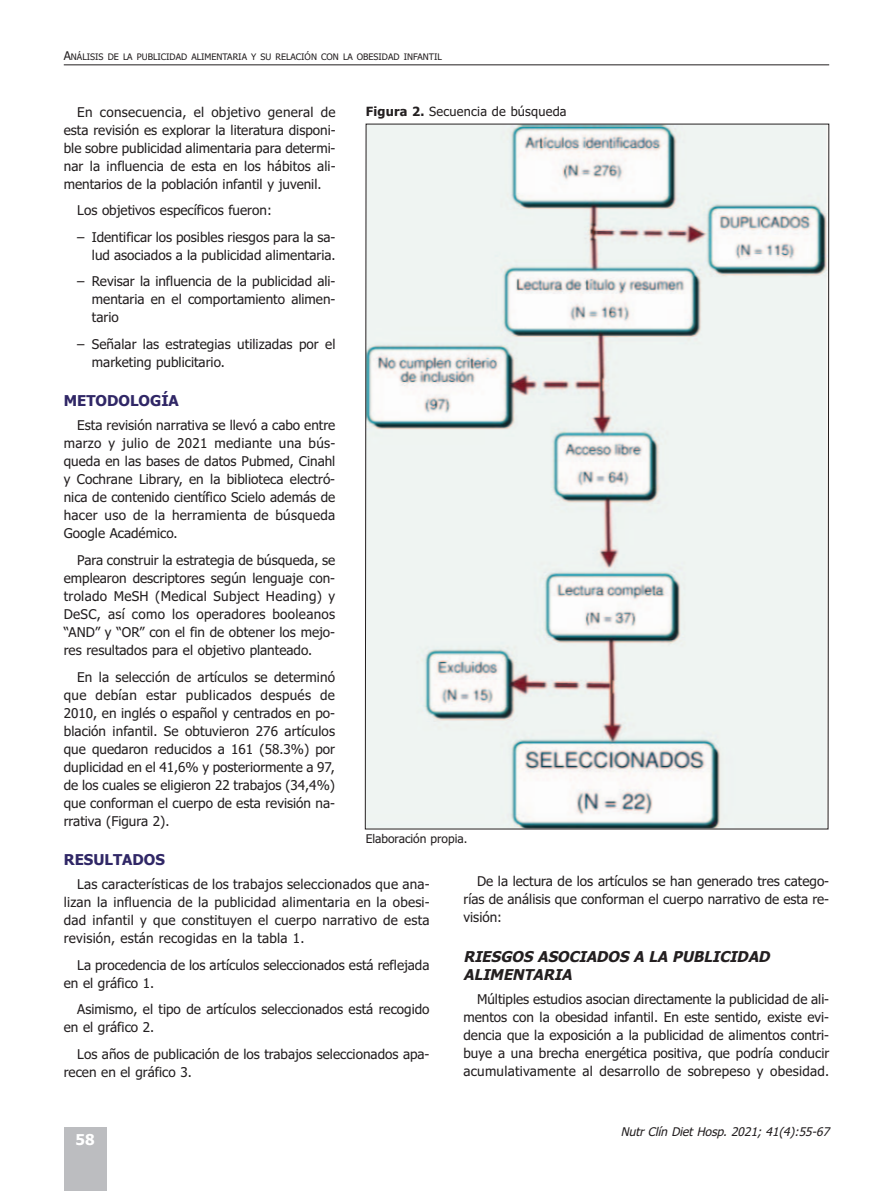
<style>
.page{position:relative;width:893px;height:1191px;background:#fff}
.page>*{position:absolute;margin:0;border:0;box-sizing:border-box;transform-origin:0 0}
.t1{font:italic 700 15px/18px "Tahoma";color:#231f20}
.t2{font:700 15px "Tahoma";color:#302766}
.t3{font:700 15px "Tahoma";color:#fff}
.t4{font:13.5px/18px "Tahoma";color:#231f20;text-align:justify}
.t5{font:12.75px "Tahoma";letter-spacing:.015em;color:#231f20}
.t6{font:italic 12px "Tahoma";color:#231f20}
.t7{font:12px "Tahoma";color:#231f20}
.t8{font:9px "Tahoma";color:#231f20}
.s1{font-size:12px}
.s2{font-weight:700}
</style>
<div class="page">
<div style="left:64px;top:1127px;width:42px;height:63px;background:#bcbdc0"></div>
<hr style="left:64px;top:64px;width:765px;height:1px;background:#231f20">
<svg style="left:365px;top:123px;width:465px;height:706px"></svg>
<p class="t8" style="left:64px;top:53px;width:380px"><span class="s1">A</span>NÁLISIS DE LA PUBLICIDAD ALIMENTARIA Y SU RELACIÓN CON LA OBESIDAD INFANTIL</p>
<p class="t5" style="left:366px;top:106px;width:202px"><span class="s2">Figura 2.</span> Secuencia de búsqueda</p>
<p class="t4" style="left:64px;top:104px;width:273px;text-indent:14px">En consecuencia, el objetivo general de esta revisión es explorar la literatura disponi&shy;ble sobre publicidad alimentaria para determi&shy;nar la influencia de esta en los hábitos ali&shy;mentarios de la población infantil y juvenil.</p>
<p class="t4" style="left:77px;top:202px;width:196px">Los objetivos específicos fueron:</p>
<p class="t4" style="left:77px;top:229px;width:260px;text-align:right">– Identificar los posibles riesgos para la sa&shy;lud asociados a la publicidad alimentaria.</p>
<p class="t4" style="left:92px;top:273px;width:245px;text-indent:-15px">– Revisar la influencia de la publicidad ali&shy;mentaria en el comportamiento alimen&shy;tario</p>
<p class="t4" style="left:92px;top:336px;width:245px;text-indent:-15px">– Señalar las estrategias utilizadas por el marketing publicitario.</p>
<p class="t2" style="left:64px;top:394px;width:117px">METODOLOGÍA</p>
<p class="t4" style="left:64px;top:418px;width:273px;text-indent:14px">Esta revisión narrativa se llevó a cabo entre marzo y julio de 2021 mediante una bús&shy;queda en las bases de datos Pubmed, Cinahl y Cochrane Library, en la biblioteca electró&shy;nica de contenido científico Scielo además de hacer uso de la herramienta de búsqueda Google Académico.</p>
<p class="t4" style="left:64px;top:552px;width:273px;text-indent:14px">Para construir la estrategia de búsqueda, se emplearon descriptores según lenguaje con&shy;trolado MeSH (Medical Subject Heading) y DeSC, así como los operadores booleanos “AND” y “OR” con el fin de obtener los mejo&shy;res resultados para el objetivo planteado.</p>
<p class="t4" style="left:64px;top:669px;width:273px;text-indent:14px">En la selección de artículos se determinó que debían estar publicados después de 2010, en inglés o español y centrados en po&shy;blación infantil. Se obtuvieron 276 artículos que quedaron reducidos a 161 (58.3%) por duplicidad en el 41,6% y posteriormente a 97, de los cuales se eligieron 22 trabajos (34,4%) que conforman el cuerpo de esta revisión na&shy;rrativa (Figura 2).</p>
<p class="t2" style="left:64px;top:853px;width:103px">RESULTADOS</p>
<p class="t4" style="left:64px;top:876px;width:367px;text-indent:14px">Las características de los trabajos seleccionados que ana&shy;lizan la influencia de la publicidad alimentaria en la obesi&shy;dad infantil y que constituyen el cuerpo narrativo de esta revisión, están recogidas en la tabla 1.</p>
<p class="t4" style="left:64px;top:957px;width:367px;text-indent:14px">La procedencia de los artículos seleccionados está reflejada en el gráfico 1.</p>
<p class="t4" style="left:64px;top:1001px;width:367px;text-indent:14px">Asimismo, el tipo de artículos seleccionados está recogido en el gráfico 2.</p>
<p class="t4" style="left:64px;top:1046px;width:367px;text-indent:14px">Los años de publicación de los trabajos seleccionados apa&shy;recen en el gráfico 3.</p>
<p class="t7" style="left:366px;top:833px;width:103px">Elaboración propia.</p>
<p class="t4" style="left:463px;top:873px;width:367px;text-indent:14px">De la lectura de los artículos se han generado tres catego&shy;rías de análisis que conforman el cuerpo narrativo de esta re&shy;visión:</p>
<p class="t1" style="left:463px;top:948px;width:311px">RIESGOS ASOCIADOS A LA PUBLICIDAD<br>ALIMENTARIA</p>
<p class="t4" style="left:463px;top:991px;width:367px;text-indent:14px">Múltiples estudios asocian directamente la publicidad de ali&shy;mentos con la obesidad infantil. En este sentido, existe evi&shy;dencia que la exposición a la publicidad de alimentos contri&shy;buye a una brecha energética positiva, que podría conducir acumulativamente al desarrollo de sobrepeso y obesidad.</p>
<p class="t3" style="left:75px;top:1133px;width:21px">58</p>
<p class="t6" style="left:621px;top:1127px;width:213px">Nutr Clín Diet Hosp. 2021; 41(4):55-67</p>
</div>
